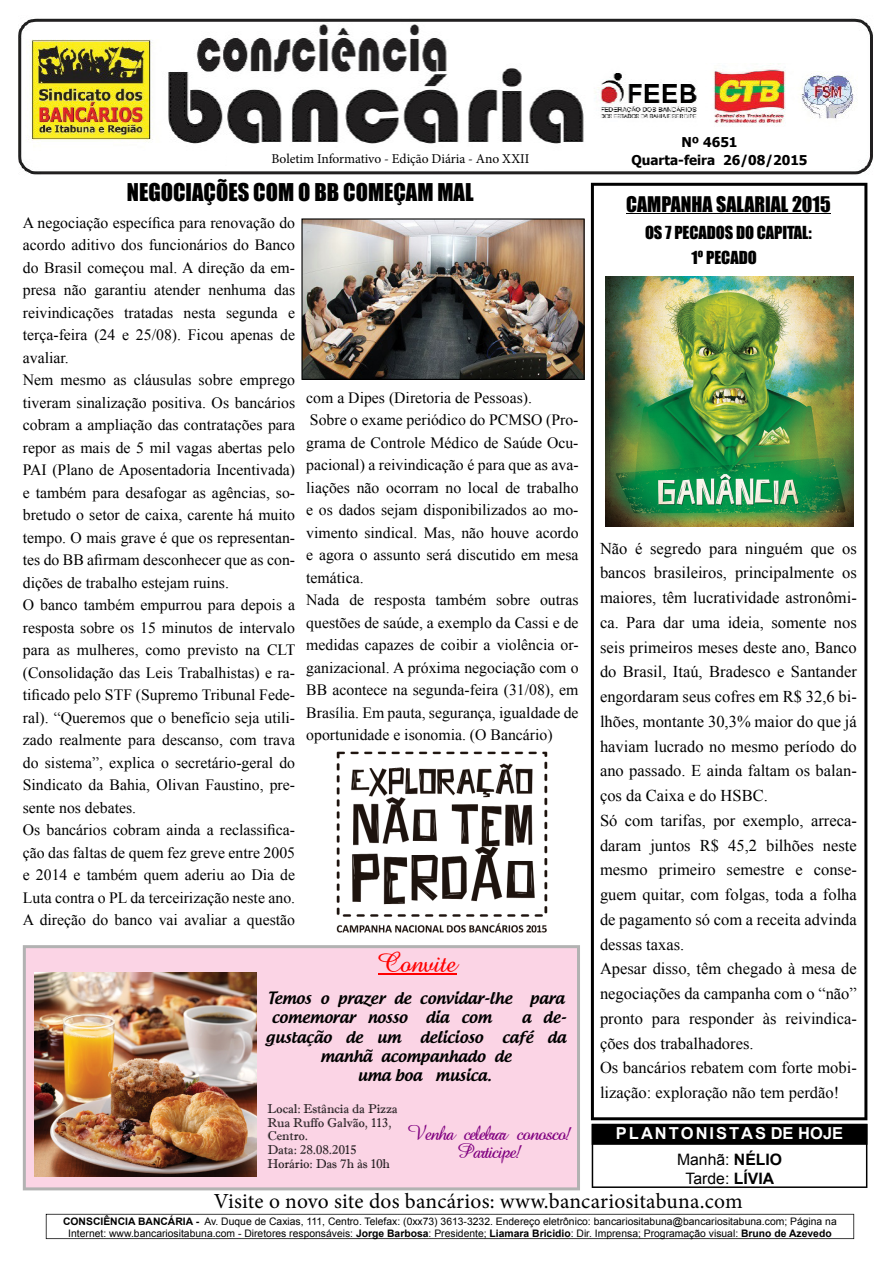
<style>
.page{position:relative;width:893px;height:1263px;background:#fff}
.page>*{position:absolute;margin:0;border:0;box-sizing:border-box;transform-origin:0 0}
.t1{font:22.5px "Impact";color:#000}
.t2{font:21.45px "Minion Pro";letter-spacing:.01em;color:#000}
.t3{font:19.8px "Impact";color:#000}
.t4{font:18.45px "Abbeyline";color:#f00}
.t5{font:16.5px/24.8px "Times New Roman";color:#000}
.t6{font:16.5px "Impact";letter-spacing:-.005em;color:#000}
.t7{font:700 16.5px "Arial";letter-spacing:.12em;color:#fff}
.t8{font:500 16.2px/19.4px "Androgyne";color:#000}
.t9{font:15.75px/22.5px "Times New Roman";color:#000}
.t10{font:15.75px/18.9px "Arial";color:#000;text-align:center}
.t11{font:13.5px "Minion Pro";letter-spacing:-.005em;color:#000}
.t12{font:13.5px/18.5px "Abbeyline";letter-spacing:-.075em;color:#800080;text-align:center}
.t13{font:700 13.5px "Tahoma";color:#000}
.t14{font:12.75px/13.8px "Imprint MT Shadow";color:#000}
.t15{font:10.35px/12.5px "Arial";color:#000;text-align:center}
.s1{font-weight:700}
</style>
<div class="page">
<svg style="left:46px;top:1214px;width:808px;height:25px"></svg>
<svg style="left:591px;top:1124px;width:276px;height:64px"></svg>
<img style="left:18px;top:18px;width:855px;height:157px">
<div style="left:228px;top:148px;width:316px;height:21px;background:#fff"></div>
<svg style="left:591px;top:183px;width:276px;height:937px"></svg>
<hr style="left:626px;top:213px;width:204px;height:1px;background:#000">
<div style="left:23px;top:945px;width:557px;height:245px;background:#fbd4e5"></div>
<hr style="left:378px;top:973px;width:78px;height:2px;background:#f00">
<img style="left:34px;top:972px;width:223px;height:204px">
<img style="left:301px;top:218px;width:283px;height:162px">
<img style="left:336px;top:751px;width:212px;height:182px">
<img style="left:605px;top:276px;width:248px;height:250px">
<p class="t11" style="left:271px;top:154px;width:259px">Boletim Informativo - Edição Diária - Ano XXII</p>
<h1 class="t1" style="left:127px;top:183px;width:348px">NEGOCIAÇÕES COM O BB COMEÇAM MAL</h1>
<p class="t9" style="left:23px;top:213px;width:274px">A negociação específica para renovação do acordo aditivo dos funcionários do Banco do Brasil começou mal. A direção da em&shy;presa não garantiu atender nenhuma das reivindicações tratadas nesta segunda e terça-feira (24 e 25/08). Ficou apenas de avaliar.<br>Nem mesmo as cláusulas sobre emprego tiveram sinalização positiva. Os bancários cobram a ampliação das contratações para repor as mais de 5 mil vagas abertas pelo PAI (Plano de Aposentadoria Incentivada) e também para desafogar as agências, so&shy;bretudo o setor de caixa, carente há muito tempo. O mais grave é que os representan&shy;tes do BB afirmam desconhecer que as con&shy;dições de trabalho estejam ruins.<br>O banco também empurrou para depois a resposta sobre os 15 minutos de intervalo para as mulheres, como previsto na CLT (Consolidação das Leis Trabalhistas) e ra&shy;tificado pelo STF (Supremo Tribunal Fede&shy;ral). “Queremos que o benefício seja utili&shy;zado realmente para descanso, com trava do sistema”, explica o secretário-geral do Sindicato da Bahia, Olivan Faustino, pre&shy;sente nos debates.<br>Os bancários cobram ainda a reclassifica&shy;ção das faltas de quem fez greve entre 2005 e 2014 e também quem aderiu ao Dia de Luta contra o PL da terceirização neste ano.<br>A direção do banco vai avaliar a questão</p>
<p class="t9" style="left:306px;top:388px;width:274px">com a Dipes (Diretoria de Pessoas).<br>Sobre o exame periódico do PCMSO (Pro&shy;grama de Controle Médico de Saúde Ocu&shy;pacional) a reivindicação é para que as ava&shy;liações não ocorram no local de trabalho e os dados sejam disponibilizados ao mo&shy;vimento sindical. Mas, não houve acordo e agora o assunto será discutido em mesa temática.<br>Nada de resposta também sobre outras questões de saúde, a exemplo da Cassi e de medidas capazes de coibir a violência or&shy;ganizacional. A próxima negociação com o BB acontece na segunda-feira (31/08), em Brasília. Em pauta, segurança, igualdade de oportunidade e isonomia. (O Bancário)</p>
<p class="t4" style="left:378px;top:951px;width:80px">Convite</p>
<p class="t8" style="left:267px;top:989px;width:299px">Temos o prazer de convidar-lhe para comemorar nosso dia com</p>
<p class="t8" style="left:522px;top:1009px;width:46px">a de-</p>
<p class="t8" style="left:266px;top:1028px;width:302px">gustação de um delicioso café da</p>
<p class="t8" style="left:320px;top:1048px;width:192px">manhã acompanhado de</p>
<p class="t8" style="left:358px;top:1067px;width:135px">uma boa musica.</p>
<p class="t13" style="left:681px;top:136px;width:58px">Nº 4651</p>
<p class="t13" style="left:631px;top:155px;width:177px">Quarta-feira 26/08/2015</p>
<p class="t3" style="left:626px;top:196px;width:206px">CAMPANHA SALARIAL 2015</p>
<p class="t6" style="left:645px;top:226px;width:168px">OS 7 PECADOS DO CAPITAL:</p>
<p class="t6" style="left:691px;top:251px;width:67px">1º PECADO</p>
<p class="t5" style="left:600px;top:537px;width:258px">Não é segredo para ninguém que os bancos brasileiros, principalmente os maiores, têm lucratividade astronômi&shy;ca. Para dar uma ideia, somente nos seis primeiros meses deste ano, Banco do Brasil, Itaú, Bradesco e Santander engordaram seus cofres em R$ 32,6 bi&shy;lhões, montante 30,3% maior do que já haviam lucrado no mesmo período do ano passado. E ainda faltam os balan&shy;ços da Caixa e do HSBC.<br>Só com tarifas, por exemplo, arreca&shy;daram juntos R$ 45,2 bilhões neste mesmo primeiro semestre e conse&shy;guem quitar, com folgas, toda a folha de pagamento só com a receita advinda dessas taxas.<br>Apesar disso, têm chegado à mesa de negociações da campanha com o “não” pronto para responder às reivindica&shy;ções dos trabalhadores.<br>Os bancários rebatem com forte mobi&shy;lização: exploração não tem perdão!</p>
<p class="t14" style="left:267px;top:1103px;width:131px">Local: Estância da Pizza<br>Rua Ruffo Galvão, 113,<br>Centro.<br>Data: 28.08.2015<br>Horário: Das 7h às 10h</p>
<p class="t12" style="left:408px;top:1126px;width:165px">Venha celebrar conosco!<br>Participe!</p>
<p class="t7" style="left:616px;top:1127px;width:229px">PLANTONISTAS DE HOJE</p>
<p class="t10" style="left:677px;top:1151px;width:107px">Manhã: <span class="s1">NÉLIO<br></span>Tarde: <span class="s1">LÍVIA</span></p>
<h2 class="t2" style="left:214px;top:1193px;width:530px">Visite o novo site dos bancários: www.bancariositabuna.com</h2>
<p class="t15" style="left:63px;top:1216px;width:775px"><span class="s1">CONSCIÊNCIA BANCÁRIA -</span> Av. Duque de Caxias, 111, Centro. Telefax: (0xx73) 3613-3232. Endereço eletrônico: bancariositabuna@bancariositabuna.com; Página na<br>Internet: www.bancariositabuna.com - Diretores responsáveis: <span class="s1">Jorge Barbosa</span>: Presidente; <span class="s1">Liamara Bricidio</span>: Dir. Imprensa; Programação visual: <span class="s1">Bruno de Azevedo</span></p>
</div>
